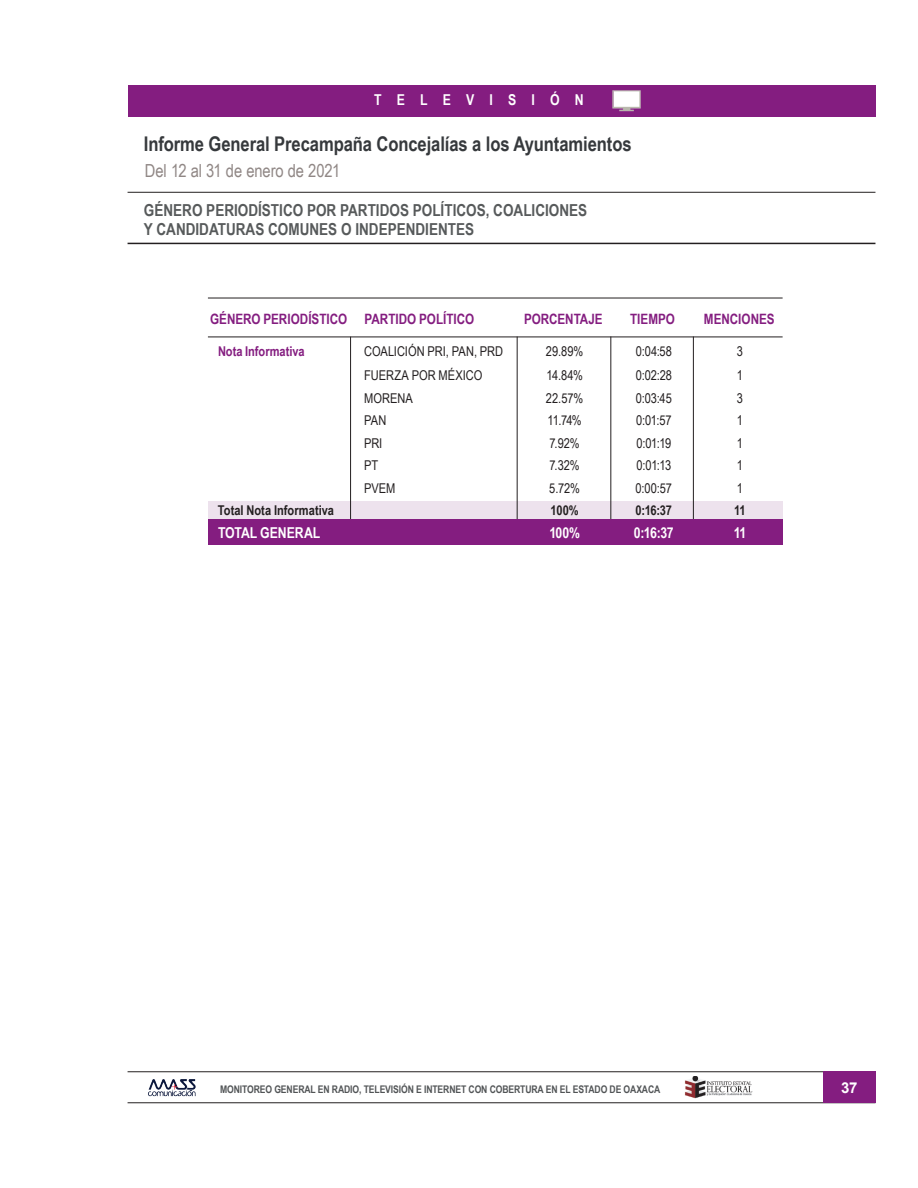
<style>
.page{position:relative;width:918px;height:1188px;background:#fff}
.page>*{position:absolute;margin:0;border:0;box-sizing:border-box;transform-origin:0 0}
.t1{font:700 20.25px "Arial Narrow";letter-spacing:-.005em;color:#36393c}
.t2{font:18px "Arial Narrow";letter-spacing:-.005em;color:#908785}
.t3{font:700 16.5px/19.5px "Arial Narrow";color:#575a5b}
.t4{font:700 15px "Arial Narrow";letter-spacing:-.005em;color:#fff}
.t5{font:700 15px "Arial Narrow";letter-spacing:1.01em;color:#fff}
.t6{font:700 15px "Arial";color:#fff}
.t7{font:700 14.25px "Arial Narrow";color:#841d80}
.t8{font:13.5px "Arial Narrow";color:#231f20}
.t9{font:700 13.5px "Arial Narrow";color:#231f20}
.t10{font:700 13.5px "Arial Narrow";color:#841d80}
.t11{font:700 10.5px "Arial Narrow";letter-spacing:-.01em;color:#515456}
</style>
<div class="page">
<hr style="left:128px;top:1072px;width:747px;height:1px;background:#231f20">
<hr style="left:128px;top:1103px;width:747px;height:1px;background:#231f20">
<div style="left:823px;top:1072px;width:52px;height:31px;background:#841d80"></div>
<img style="left:148px;top:1079px;width:48px;height:18px">
<img style="left:684px;top:1077px;width:69px;height:22px">
<hr style="left:128px;top:243px;width:747px;height:1px;background:#231f20">
<hr style="left:128px;top:192px;width:747px;height:1px;background:#231f20">
<div style="left:128px;top:85px;width:747px;height:31px;background:#841d80"></div>
<img style="left:612px;top:90px;width:29px;height:22px">
<div style="left:208px;top:501px;width:575px;height:18px;background:#ede2ed"></div>
<hr style="left:208px;top:298px;width:575px;height:1px;background:#231f20">
<hr style="left:208px;top:337px;width:575px;height:1px;background:#231f20">
<hr style="left:610px;top:337px;width:1px;height:203px;background:#231f20">
<hr style="left:517px;top:337px;width:1px;height:203px;background:#231f20">
<hr style="left:693px;top:337px;width:1px;height:203px;background:#231f20">
<hr style="left:350px;top:337px;width:1px;height:203px;background:#231f20">
<div style="left:208px;top:519px;width:575px;height:26px;background:#841d80"></div>
<p class="t5" style="left:374px;top:88px;width:211px">TELEVISIÓN</p>
<h1 class="t1" style="left:144px;top:128px;width:489px">Informe General Precampaña Concejalías a los Ayuntamientos</h1>
<h2 class="t2" style="left:145px;top:157px;width:197px">Del 12 al 31 de enero de 2021</h2>
<p class="t3" style="left:144px;top:199px;width:445px">GÉNERO PERIODÍSTICO POR PARTIDOS POLÍTICOS, COALICIONES<br>Y CANDIDATURAS COMUNES O INDEPENDIENTES</p>
<p class="t7" style="left:210px;top:309px;width:266px">GÉNERO PERIODÍSTICO PARTIDO POLÍTICO</p>
<p class="t7" style="left:524px;top:309px;width:80px">PORCENTAJE</p>
<p class="t7" style="left:630px;top:309px;width:46px">TIEMPO</p>
<p class="t7" style="left:704px;top:309px;width:72px">MENCIONES</p>
<p class="t10" style="left:218px;top:341px;width:88px">Nota Informativa</p>
<p class="t8" style="left:364px;top:342px;width:141px">COALICIÓN PRI, PAN, PRD</p>
<p class="t8" style="left:546px;top:342px;width:39px">29.89%</p>
<p class="t8" style="left:636px;top:342px;width:38px">0:04:58</p>
<p class="t8" style="left:737px;top:342px;width:8px">3</p>
<p class="t8" style="left:364px;top:365px;width:120px">FUERZA POR MÉXICO</p>
<p class="t8" style="left:546px;top:365px;width:38px">14.84%</p>
<p class="t8" style="left:636px;top:365px;width:38px">0:02:28</p>
<p class="t8" style="left:737px;top:365px;width:8px">1</p>
<p class="t8" style="left:364px;top:388px;width:50px">MORENA</p>
<p class="t8" style="left:546px;top:388px;width:39px">22.57%</p>
<p class="t8" style="left:636px;top:388px;width:38px">0:03:45</p>
<p class="t8" style="left:737px;top:388px;width:8px">3</p>
<p class="t8" style="left:364px;top:410px;width:24px">PAN</p>
<p class="t8" style="left:548px;top:410px;width:36px">11.74%</p>
<p class="t8" style="left:636px;top:410px;width:37px">0:01:57</p>
<p class="t8" style="left:737px;top:410px;width:8px">1</p>
<p class="t8" style="left:364px;top:433px;width:20px">PRI</p>
<p class="t8" style="left:550px;top:433px;width:32px">7.92%</p>
<p class="t8" style="left:636px;top:433px;width:36px">0:01:19</p>
<p class="t8" style="left:737px;top:433px;width:8px">1</p>
<p class="t8" style="left:364px;top:455px;width:16px">PT</p>
<p class="t8" style="left:550px;top:455px;width:32px">7.32%</p>
<p class="t8" style="left:637px;top:455px;width:36px">0:01:13</p>
<p class="t8" style="left:737px;top:455px;width:8px">1</p>
<p class="t8" style="left:364px;top:478px;width:33px">PVEM</p>
<p class="t8" style="left:549px;top:478px;width:32px">5.72%</p>
<p class="t8" style="left:636px;top:478px;width:38px">0:00:57</p>
<p class="t8" style="left:737px;top:478px;width:8px">1</p>
<p class="t9" style="left:218px;top:500px;width:118px">Total Nota Informativa</p>
<p class="t9" style="left:551px;top:500px;width:30px">100%</p>
<p class="t9" style="left:636px;top:500px;width:38px">0:16:37</p>
<p class="t9" style="left:734px;top:500px;width:13px">11</p>
<p class="t4" style="left:218px;top:521px;width:104px">TOTAL GENERAL</p>
<p class="t4" style="left:549px;top:521px;width:32px">100%</p>
<p class="t4" style="left:634px;top:521px;width:41px">0:16:37</p>
<p class="t4" style="left:734px;top:521px;width:14px">11</p>
<p class="t11" style="left:220px;top:1081px;width:442px">MONITOREO GENERAL EN RADIO, TELEVISIÓN E INTERNET CON COBERTURA EN EL ESTADO DE OAXACA</p>
<p class="t6" style="left:841px;top:1077px;width:18px">37</p>
</div>
